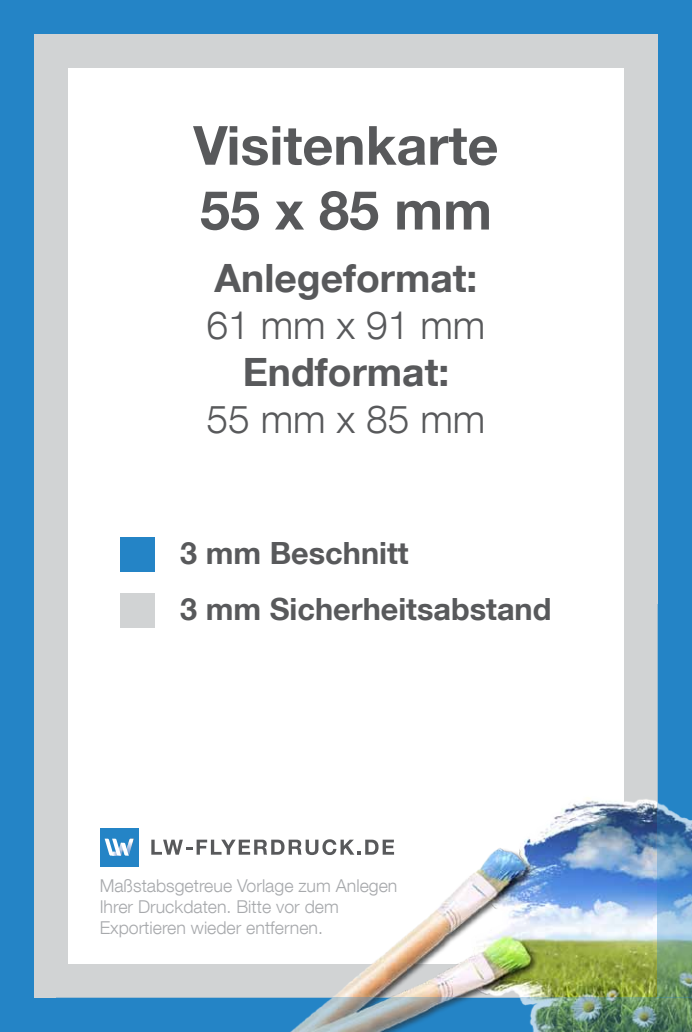
<style>
.page{position:relative;width:692px;height:1032px;background:#2484c6}
.page>*{position:absolute;margin:0;border:0;box-sizing:border-box;transform-origin:0 0}
.t1{font:700 54px/64.8px "Helvetica Neue LT Com";color:#58595b}
.t2{font:700 39.2px "Helvetica Neue LT Com";color:#58595b}
.t3{font:300 39.2px "Helvetica Neue LT Com";color:#58595b}
.t4{font:700 30.4px/56.4px "Helvetica Neue LT Com";color:#58595b}
.t5{font:300 17.6px/21.2px "Helvetica Neue LT Com";color:#a7a9ac}
</style>
<div class="page">
<div style="left:34px;top:34px;width:624px;height:964px;background:#d1d3d4"></div>
<div style="left:68px;top:68px;width:556px;height:896px;background:#fff"></div>
<div style="left:120px;top:537px;width:35px;height:35px;background:#2484c6"></div>
<div style="left:120px;top:593px;width:35px;height:35px;background:#d1d3d4"></div>
<img style="left:284px;top:794px;width:374px;height:204px">
<img style="left:658px;top:802px;width:34px;height:196px">
<img style="left:290px;top:998px;width:402px;height:34px">
<svg style="left:151px;top:839px;width:243px;height:16px"></svg>
<div style="left:100px;top:828px;width:38px;height:38px;background:#2484c6"></div>
<svg style="left:105px;top:839px;width:29px;height:16px"></svg>
<h1 class="t1" style="left:193px;top:111px;width:306px">Visitenkarte<br>55 x 85 mm</h1>
<h2 class="t2" style="left:214px;top:254px;width:264px">Anlegeformat:</h2>
<h2 class="t3" style="left:206px;top:301px;width:280px">61 mm x 91 mm</h2>
<h2 class="t2" style="left:243px;top:347px;width:208px">Endformat:</h2>
<h2 class="t3" style="left:206px;top:395px;width:280px">55 mm x 85 mm</h2>
<h3 class="t4" style="left:180px;top:524px;width:372px">3 mm Beschnitt<br>3 mm Sicherheitsabstand</h3>
<p class="t5" style="left:100px;top:874px;width:299px">Maßstabsgetreue Vorlage zum Anlegen<br>Ihrer Druckdaten. Bitte vor dem<br>Exportieren wieder entfernen.</p>
</div>
